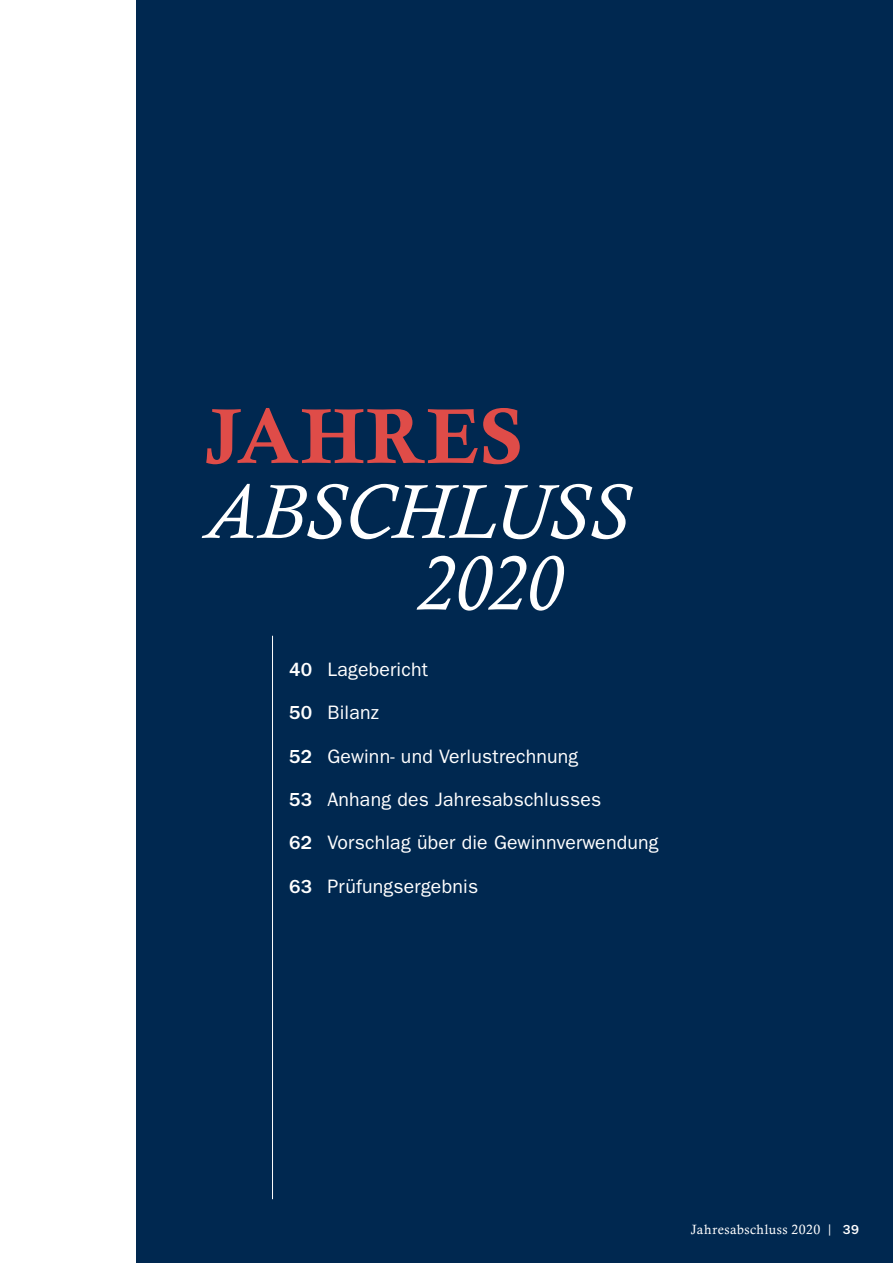
<style>
.page{position:relative;width:893px;height:1263px;background:#fff}
.page>*{position:absolute;margin:0;border:0;box-sizing:border-box;transform-origin:0 0}
.t1{font:italic 78px "Calisto MT Std";letter-spacing:-.015em;color:#fff}
.t2{font:700 78px "Calisto MT Std";letter-spacing:.035em;color:#df4c48}
.t3{font:19.5px "Franklin Gothic LT Pro";letter-spacing:.01em;color:#fff}
.t4{font:13.5px "Calisto MT Std";letter-spacing:.035em;color:#fff}
.s1{font-weight:500}
.s2{font-family:"Franklin Gothic LT Pro";font-weight:500}
</style>
<div class="page">
<div style="left:136px;top:0;width:757px;height:1263px;background:#002850"></div>
<hr style="left:272px;top:636px;width:1px;height:563px;background:#fff">
<h1 class="t2" style="left:204px;top:390px;width:320px">JAHRES</h1>
<h1 class="t1" style="left:204px;top:467px;width:427px">ABSCHLUSS</h1>
<h1 class="t1" style="left:417px;top:539px;width:146px">2020</h1>
<p class="t3" style="left:289px;top:658px;width:140px"><span class="s1">40</span> Lagebericht</p>
<p class="t3" style="left:289px;top:701px;width:91px"><span class="s1">50</span> Bilanz</p>
<p class="t3" style="left:289px;top:745px;width:291px"><span class="s1">52</span> Gewinn- und Verlustrechnung</p>
<p class="t3" style="left:289px;top:788px;width:314px"><span class="s1">53</span> Anhang des Jahresabschlusses</p>
<p class="t3" style="left:289px;top:831px;width:371px"><span class="s1">62</span> Vorschlag über die Gewinnverwendung</p>
<p class="t3" style="left:289px;top:875px;width:190px"><span class="s1">63</span> Prüfungsergebnis</p>
<p class="t4" style="left:691px;top:1222px;width:169px">Jahresabschluss 2020 | <span class="s2">39</span></p>
</div>
